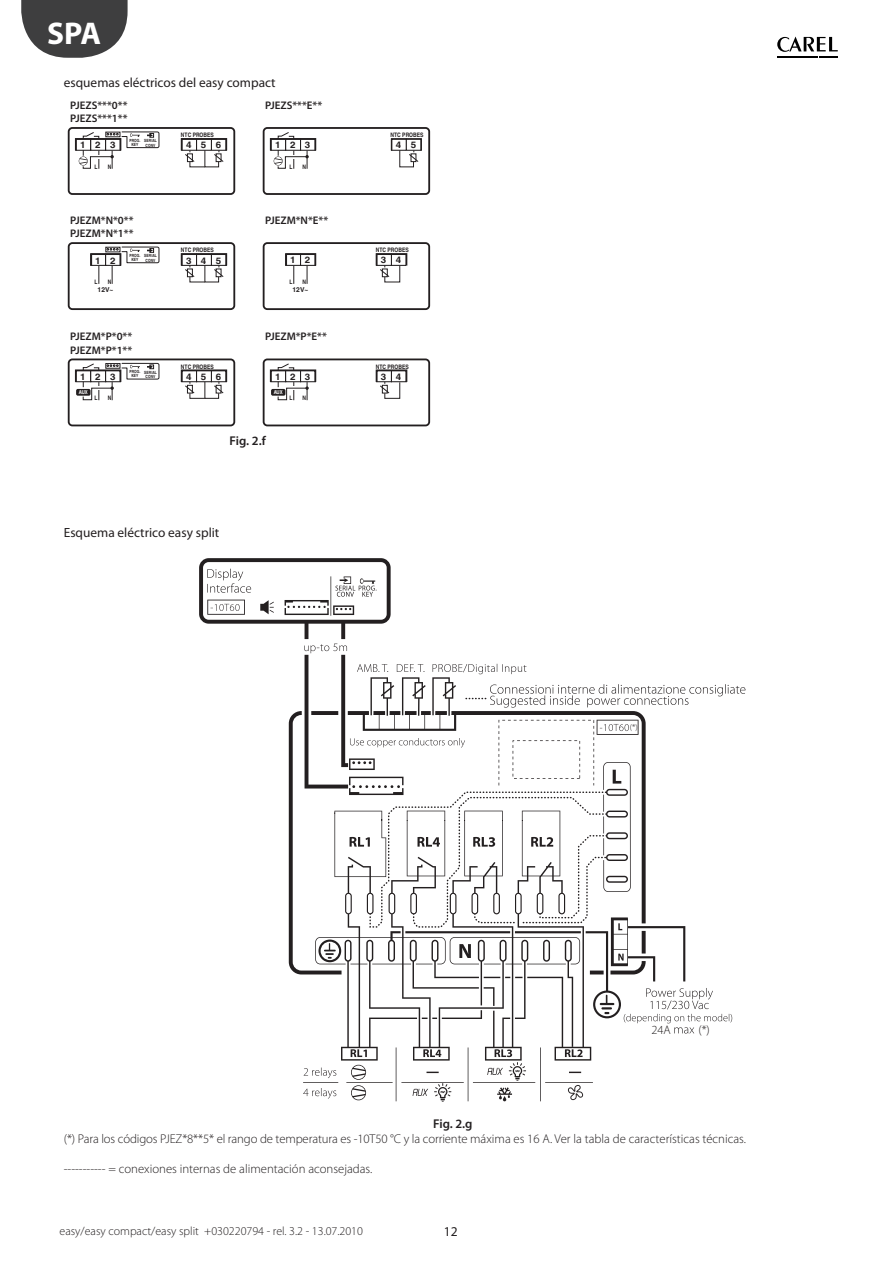
<style>
.page{position:relative;width:893px;height:1263px;background:#fff}
.page>*{position:absolute;margin:0;border:0;box-sizing:border-box;transform-origin:0 0}
.t1{font:700 31.5px "Myriad Pro";color:#fff}
.t2{font:13.5px "Myriad Pro";color:#231f20}
.t3{font:13.35px "Myriad Pro";color:#231f20}
.t4{font:300 12.75px "Myriad Pro";color:#231f20}
.t5{font:600 12.75px "Myriad Pro";letter-spacing:-.01em;color:#231f20}
.t6{font:300 12.45px "Myriad Pro";color:#231f20}
.t7{font:300 12px "Myriad Pro";color:#231f20}
.t8{font:600 11.1px/13.2px "Myriad Pro";color:#231f20}
.t9{font:700 9px "Helvetica";letter-spacing:.965em;color:#231f20;scale:1.08 1}
.t10{font:300 8.55px "Myriad Pro";color:#231f20}
.t11{font:700 6.75px "Helvetica";color:#231f20}
.t12{font:700 condensed 6.15px "Helvetica";color:#231f20}
.t13{font:700 condensed 5.4px "Helvetica";letter-spacing:-.025em;color:#fff}
.t14{font:700 condensed 4.35px/4.2px "Helvetica";letter-spacing:.03em;color:#231f20;text-align:center;scale:.95 1}
</style>
<div class="page">
<svg style="left:777px;top:37px;width:61px;height:21px"></svg>
<svg style="left:21px;top:0;width:107px;height:58px;background:#5b5b5c"></svg>
<div style="left:68px;top:127px;width:167px;height:68px;border:2px solid #231f20;border-radius:4px"></div>
<div style="left:75px;top:138px;width:46px;height:13px;border:2px solid #231f20"></div>
<div style="left:196px;top:138px;width:16px;height:13px;border:1px solid #231f20"></div>
<div style="left:211px;top:138px;width:16px;height:13px;border:1px solid #231f20"></div>
<div style="left:181px;top:138px;width:46px;height:13px;border:2px solid #231f20"></div>
<svg style="left:184px;top:149px;width:40px;height:19px"></svg>
<svg style="left:79px;top:131px;width:81px;height:38px"></svg>
<div style="left:263px;top:127px;width:167px;height:68px;border:2px solid #231f20;border-radius:4px"></div>
<div style="left:285px;top:138px;width:16px;height:13px;border:1px solid #231f20"></div>
<div style="left:300px;top:138px;width:16px;height:13px;border:1px solid #231f20"></div>
<div style="left:270px;top:138px;width:46px;height:13px;border:2px solid #231f20"></div>
<div style="left:406px;top:138px;width:16px;height:13px;border:1px solid #231f20"></div>
<div style="left:391px;top:138px;width:31px;height:13px;border:1px solid #231f20"></div>
<svg style="left:399px;top:149px;width:20px;height:19px"></svg>
<svg style="left:278px;top:132px;width:16px;height:8px"></svg>
<div style="left:68px;top:242px;width:167px;height:68px;border:2px solid #231f20;border-radius:4px"></div>
<div style="left:105px;top:254px;width:16px;height:12px;border:1px solid #231f20"></div>
<div style="left:90px;top:253px;width:31px;height:14px;border:2px solid #231f20"></div>
<div style="left:196px;top:254px;width:16px;height:12px;border:1px solid #231f20"></div>
<div style="left:211px;top:254px;width:16px;height:12px;border:1px solid #231f20"></div>
<div style="left:181px;top:253px;width:46px;height:14px;border:2px solid #231f20"></div>
<svg style="left:98px;top:266px;width:1px;height:18px"></svg>
<svg style="left:184px;top:265px;width:40px;height:18px"></svg>
<div style="left:105px;top:247px;width:15px;height:5px;border:1px solid #231f20"></div>
<svg style="left:107px;top:246px;width:53px;height:38px"></svg>
<div style="left:263px;top:242px;width:167px;height:68px;border:2px solid #231f20;border-radius:4px"></div>
<div style="left:300px;top:254px;width:16px;height:12px;border:1px solid #231f20"></div>
<div style="left:285px;top:253px;width:31px;height:14px;border:2px solid #231f20"></div>
<div style="left:391px;top:254px;width:16px;height:12px;border:1px solid #231f20"></div>
<div style="left:376px;top:253px;width:31px;height:14px;border:2px solid #231f20"></div>
<svg style="left:293px;top:266px;width:1px;height:18px"></svg>
<svg style="left:307px;top:266px;width:1px;height:18px"></svg>
<svg style="left:379px;top:265px;width:22px;height:18px"></svg>
<div style="left:68px;top:359px;width:167px;height:67px;border:2px solid #231f20;border-radius:4px"></div>
<div style="left:75px;top:370px;width:46px;height:13px;border:2px solid #231f20"></div>
<div style="left:196px;top:370px;width:16px;height:12px;border:1px solid #231f20"></div>
<div style="left:211px;top:370px;width:16px;height:12px;border:1px solid #231f20"></div>
<div style="left:181px;top:370px;width:46px;height:13px;border:2px solid #231f20"></div>
<svg style="left:184px;top:381px;width:40px;height:18px"></svg>
<div style="left:391px;top:370px;width:16px;height:12px;border:1px solid #231f20"></div>
<div style="left:376px;top:370px;width:31px;height:13px;border:2px solid #231f20"></div>
<svg style="left:379px;top:381px;width:22px;height:18px"></svg>
<div style="left:76px;top:389px;width:15px;height:7px;background:#231f20;border-radius:2px"></div>
<div style="left:263px;top:359px;width:167px;height:67px;border:2px solid #231f20;border-radius:4px"></div>
<div style="left:285px;top:370px;width:16px;height:12px;border:1px solid #231f20"></div>
<div style="left:300px;top:370px;width:16px;height:12px;border:1px solid #231f20"></div>
<div style="left:270px;top:370px;width:46px;height:13px;border:2px solid #231f20"></div>
<svg style="left:278px;top:363px;width:16px;height:8px"></svg>
<svg style="left:274px;top:150px;width:35px;height:19px"></svg>
<svg style="left:82px;top:363px;width:78px;height:38px"></svg>
<div style="left:271px;top:389px;width:14px;height:7px;background:#231f20;border-radius:2px"></div>
<svg style="left:277px;top:382px;width:32px;height:19px"></svg>
<svg style="left:199px;top:558px;width:546px;height:544px"></svg>
<h1 class="t1" style="left:47px;top:22px;width:56px">SPA</h1>
<p class="t3" style="left:64px;top:77px;width:213px">esquemas eléctricos del easy compact</p>
<p class="t8" style="left:70px;top:100px;width:59px">PJEZS***0**<br>PJEZS***1**</p>
<p class="t8" style="left:265px;top:100px;width:59px">PJEZS***E**</p>
<p class="t12" style="left:181px;top:133px;width:34px">NTC PROBES</p>
<p class="t14" style="left:129px;top:138px;width:13px">PROG.<br>KEY</p>
<p class="t14" style="left:144px;top:139px;width:15px">SERIAL<br>CONV</p>
<p class="t9" style="left:80px;top:142px;width:34px">123</p>
<p class="t9" style="left:186px;top:142px;width:34px">456</p>
<p class="t12" style="left:95px;top:164px;width:5px">L</p>
<p class="t12" style="left:108px;top:164px;width:5px">N</p>
<p class="t12" style="left:391px;top:133px;width:34px">NTC PROBES</p>
<p class="t9" style="left:275px;top:142px;width:34px">123</p>
<p class="t9" style="left:396px;top:142px;width:20px">4 5</p>
<p class="t12" style="left:290px;top:164px;width:5px">L</p>
<p class="t12" style="left:303px;top:164px;width:5px">N</p>
<p class="t8" style="left:70px;top:215px;width:65px">PJEZM*N*0**<br>PJEZM*N*1**</p>
<p class="t8" style="left:265px;top:215px;width:65px">PJEZM*N*E**</p>
<p class="t12" style="left:181px;top:248px;width:34px">NTC PROBES</p>
<p class="t14" style="left:129px;top:254px;width:13px">PROG.<br>KEY</p>
<p class="t14" style="left:144px;top:254px;width:15px">SERIAL<br>CONV</p>
<p class="t9" style="left:95px;top:257px;width:20px">1 2</p>
<p class="t9" style="left:186px;top:257px;width:34px">345</p>
<p class="t12" style="left:95px;top:279px;width:5px">L</p>
<p class="t12" style="left:108px;top:279px;width:5px">N</p>
<p class="t11" style="left:98px;top:287px;width:17px">12V~</p>
<p class="t12" style="left:376px;top:248px;width:34px">NTC PROBES</p>
<p class="t9" style="left:290px;top:257px;width:20px">1 2</p>
<p class="t9" style="left:381px;top:257px;width:20px">3 4</p>
<p class="t12" style="left:290px;top:279px;width:5px">L</p>
<p class="t12" style="left:303px;top:279px;width:5px">N</p>
<p class="t11" style="left:292px;top:287px;width:17px">12V~</p>
<p class="t8" style="left:70px;top:331px;width:64px">PJEZM*P*0**<br>PJEZM*P*1**</p>
<p class="t8" style="left:265px;top:331px;width:63px">PJEZM*P*E**</p>
<p class="t12" style="left:181px;top:364px;width:34px">NTC PROBES</p>
<p class="t14" style="left:129px;top:370px;width:13px">PROG.<br>KEY</p>
<p class="t14" style="left:144px;top:371px;width:15px">SERIAL<br>CONV</p>
<p class="t9" style="left:80px;top:373px;width:34px">123</p>
<p class="t9" style="left:186px;top:373px;width:34px">456</p>
<p class="t9" style="left:275px;top:373px;width:34px">123</p>
<p class="t12" style="left:376px;top:364px;width:34px">NTC PROBES</p>
<p class="t9" style="left:381px;top:373px;width:20px">3 4</p>
<p class="t13" style="left:79px;top:390px;width:11px">AUX</p>
<p class="t12" style="left:95px;top:396px;width:5px">L</p>
<p class="t12" style="left:108px;top:396px;width:5px">N</p>
<p class="t13" style="left:274px;top:390px;width:11px">AUX</p>
<p class="t12" style="left:290px;top:396px;width:5px">L</p>
<p class="t12" style="left:303px;top:396px;width:5px">N</p>
<p class="t5" style="left:230px;top:436px;width:38px">Fig. 2.f</p>
<p class="t3" style="left:64px;top:528px;width:157px">Esquema eléctrico easy split</p>
<p class="t10" style="left:630px;top:724px;width:9px">(*)</p>
<p class="t6" style="left:651px;top:1025px;width:21px">24A</p>
<p class="t6" style="left:698px;top:1025px;width:13px">(*)</p>
<p class="t5" style="left:433px;top:1118px;width:41px">Fig. 2.g</p>
<p class="t4" style="left:64px;top:1134px;width:684px">(*) Para los códigos PJEZ*8**5* el rango de temperatura es -10T50 °C y la corriente máxima es 16 A. Ver la tabla de características técnicas.</p>
<p class="t4" style="left:64px;top:1164px;width:310px">----------- = conexiones internas de alimentación aconsejadas.</p>
<p class="t7" style="left:60px;top:1226px;width:305px">easy/easy compact/easy split +030220794 - rel. 3.2 - 13.07.2010</p>
<p class="t2" style="left:444px;top:1226px;width:15px">12</p>
</div>
